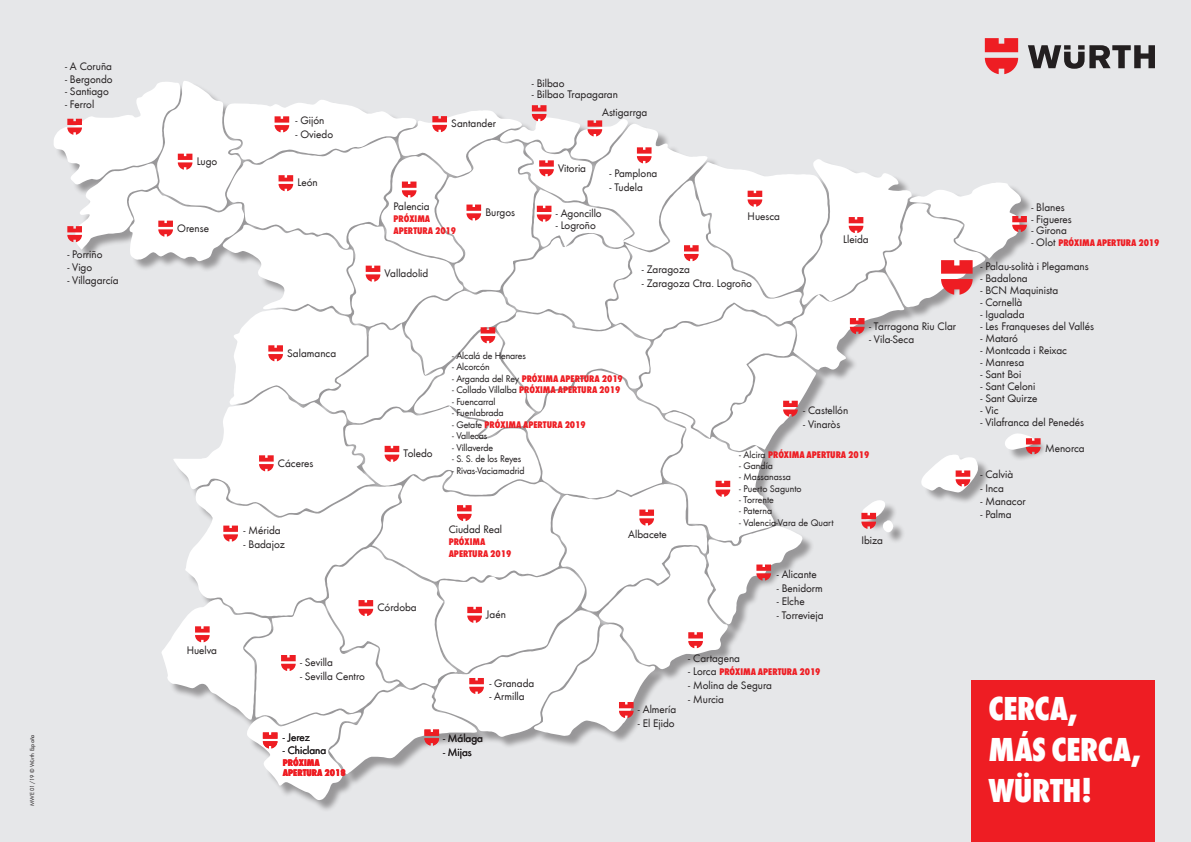
<style>
.page{position:relative;width:1191px;height:842px;background:#e6e7e9}
.page>*{position:absolute;margin:0;border:0;box-sizing:border-box;transform-origin:0 0}
.t1{font:800 condensed 34.3px "Wuerth";letter-spacing:-.01em;color:#fff}
.t2{font:11.3px "Wuerth";color:#231f20}
.t3{font:800 condensed 10px "Wuerth";color:#ee1d23}
.t4{font:10px "Wuerth";letter-spacing:-.01em;color:#231f20}
.t5{font:6px "Wuerth";color:#231f20}
.s1{font-weight:400;font-stretch:normal;color:#231f20}
.s2{font-weight:400;font-stretch:normal;font-size:11.3px;color:#231f20}
</style>
<div class="page">
<svg style="left:1028px;top:45px;width:127px;height:24px"></svg>
<svg style="left:984px;top:38px;width:34px;height:36px"></svg>
<div style="left:55px;top:83px;width:992px;height:729px;background:#231f20;opacity:.4"></div>
<img style="left:54px;top:81px;width:188px;height:131px">
<div style="left:971px;top:681px;width:184px;height:161px;background:#ee1d23"></div>
<svg style="left:861px;top:513px;width:15px;height:16px"></svg>
<svg style="left:783px;top:401px;width:14px;height:16px"></svg>
<svg style="left:756px;top:564px;width:15px;height:16px"></svg>
<svg style="left:1012px;top:216px;width:15px;height:16px"></svg>
<svg style="left:848px;top:217px;width:15px;height:16px"></svg>
<svg style="left:637px;top:147px;width:14px;height:16px"></svg>
<svg style="left:274px;top:116px;width:15px;height:16px"></svg>
<svg style="left:278px;top:175px;width:15px;height:16px"></svg>
<svg style="left:366px;top:266px;width:14px;height:16px"></svg>
<svg style="left:223px;top:526px;width:15px;height:16px"></svg>
<svg style="left:281px;top:655px;width:15px;height:16px"></svg>
<svg style="left:467px;top:607px;width:15px;height:16px"></svg>
<svg style="left:469px;top:678px;width:15px;height:16px"></svg>
<svg style="left:619px;top:702px;width:14px;height:16px"></svg>
<svg style="left:688px;top:632px;width:15px;height:16px"></svg>
<svg style="left:384px;top:446px;width:15px;height:16px"></svg>
<svg style="left:158px;top:221px;width:15px;height:16px"></svg>
<svg style="left:178px;top:154px;width:14px;height:16px"></svg>
<svg style="left:587px;top:120px;width:15px;height:16px"></svg>
<svg style="left:539px;top:160px;width:15px;height:16px"></svg>
<svg style="left:715px;top:481px;width:15px;height:16px"></svg>
<svg style="left:941px;top:260px;width:31px;height:35px"></svg>
<svg style="left:432px;top:116px;width:15px;height:16px"></svg>
<svg style="left:480px;top:327px;width:15px;height:16px"></svg>
<svg style="left:263px;top:732px;width:14px;height:16px"></svg>
<svg style="left:424px;top:729px;width:15px;height:16px"></svg>
<svg style="left:537px;top:206px;width:14px;height:16px"></svg>
<svg style="left:532px;top:105px;width:14px;height:16px"></svg>
<svg style="left:466px;top:205px;width:15px;height:16px"></svg>
<svg style="left:268px;top:345px;width:15px;height:16px"></svg>
<svg style="left:358px;top:600px;width:15px;height:16px"></svg>
<svg style="left:955px;top:470px;width:15px;height:16px"></svg>
<svg style="left:259px;top:455px;width:15px;height:16px"></svg>
<svg style="left:639px;top:510px;width:15px;height:16px"></svg>
<svg style="left:1026px;top:438px;width:14px;height:16px"></svg>
<svg style="left:684px;top:245px;width:14px;height:16px"></svg>
<svg style="left:850px;top:318px;width:14px;height:16px"></svg>
<svg style="left:747px;top:191px;width:15px;height:16px"></svg>
<svg style="left:195px;top:626px;width:15px;height:16px"></svg>
<svg style="left:402px;top:182px;width:14px;height:16px"></svg>
<svg style="left:457px;top:505px;width:14px;height:16px"></svg>
<svg style="left:67px;top:119px;width:15px;height:16px"></svg>
<svg style="left:67px;top:226px;width:15px;height:16px"></svg>
<p class="t2" style="left:65px;top:58px;width:49px">- A Coruña</p>
<p class="t2" style="left:65px;top:71px;width:49px">- Bergondo</p>
<p class="t2" style="left:65px;top:84px;width:45px">- Santiago</p>
<p class="t2" style="left:65px;top:97px;width:31px">- Ferrol</p>
<p class="t2" style="left:67px;top:247px;width:37px">- Porriño</p>
<p class="t2" style="left:67px;top:259px;width:26px">- Vigo</p>
<p class="t2" style="left:67px;top:272px;width:53px">- Villagarcía</p>
<p class="t5" style="left:28px;top:806px;width:73px;rotate:-90deg">MWE 01/19 © Würth España</p>
<p class="t2" style="left:197px;top:154px;width:22px">Lugo</p>
<p class="t2" style="left:177px;top:220px;width:33px">Orense</p>
<p class="t2" style="left:187px;top:643px;width:32px">Huelva</p>
<p class="t2" style="left:295px;top:113px;width:30px">- Gijón</p>
<p class="t2" style="left:295px;top:126px;width:39px">- Oviedo</p>
<p class="t2" style="left:297px;top:175px;width:22px">León</p>
<p class="t2" style="left:287px;top:345px;width:50px">Salamanca</p>
<p class="t2" style="left:278px;top:455px;width:37px">Cáceres</p>
<p class="t2" style="left:243px;top:523px;width:39px">- Mérida</p>
<p class="t2" style="left:243px;top:536px;width:43px">- Badajoz</p>
<p class="t2" style="left:300px;top:655px;width:35px">- Sevilla</p>
<p class="t2" style="left:300px;top:668px;width:66px">- Sevilla Centro</p>
<p class="t2" style="left:283px;top:729px;width:28px">- Jerez</p>
<p class="t2" style="left:283px;top:743px;width:45px">- Chiclana</p>
<p class="t3" style="left:283px;top:756px;width:38px">PRÓXIMA</p>
<p class="t3" style="left:283px;top:766px;width:64px">APERTURA 2019</p>
<p class="t3" style="left:340px;top:766px;width:7px">8</p>
<p class="t2" style="left:451px;top:116px;width:46px">Santander</p>
<p class="t2" style="left:393px;top:198px;width:38px">Palencia</p>
<p class="t3" style="left:393px;top:211px;width:38px">PRÓXIMA</p>
<p class="t3" style="left:393px;top:223px;width:64px">APERTURA 2019</p>
<p class="t2" style="left:384px;top:265px;width:45px">Valladolid</p>
<p class="t2" style="left:485px;top:204px;width:31px">Burgos</p>
<p class="t2" style="left:532px;top:76px;width:34px">- Bilbao</p>
<p class="t2" style="left:532px;top:87px;width:88px">- Bilbao Trapagaran</p>
<p class="t2" style="left:602px;top:105px;width:47px">Astigarrga</p>
<p class="t2" style="left:558px;top:160px;width:29px">Vitoria</p>
<p class="t2" style="left:609px;top:166px;width:49px">- Pamplona</p>
<p class="t2" style="left:609px;top:180px;width:35px">- Tudela</p>
<p class="t2" style="left:556px;top:206px;width:47px">- Agoncillo</p>
<p class="t2" style="left:556px;top:218px;width:42px">- Logroño</p>
<p class="t2" style="left:747px;top:209px;width:34px">Huesca</p>
<p class="t2" style="left:642px;top:261px;width:50px">- Zaragoza</p>
<p class="t2" style="left:642px;top:275px;width:112px">- Zaragoza Ctra. Logroño</p>
<p class="t2" style="left:843px;top:232px;width:27px">Lleida</p>
<p class="t2" style="left:869px;top:318px;width:88px">- Tarragona Riu Clar</p>
<p class="t2" style="left:869px;top:331px;width:47px">- Vila-Seca</p>
<p class="t2" style="left:403px;top:446px;width:31px">Toledo</p>
<p class="t4" style="left:452px;top:349px;width:75px">- Alcalá de Henares</p>
<p class="t4" style="left:452px;top:360px;width:39px">- Alcorcón</p>
<p class="t3" style="left:452px;top:371px;width:172px"><span class="s1">- Arganda del Rey</span> PRÓXIMA APERTURA 2019</p>
<p class="t3" style="left:452px;top:383px;width:170px"><span class="s1">- Collado Villalba</span> PRÓXIMA APERTURA 2019</p>
<p class="t4" style="left:452px;top:395px;width:45px">- Fuencarral</p>
<p class="t4" style="left:452px;top:406px;width:53px">- Fuenlabrada</p>
<p class="t3" style="left:452px;top:417px;width:135px"><span class="s1">- Getafe</span> PRÓXIMA APERTURA 2019</p>
<p class="t4" style="left:452px;top:429px;width:37px">- Vallecas</p>
<p class="t4" style="left:452px;top:441px;width:42px">- Villaverde</p>
<p class="t4" style="left:452px;top:452px;width:71px">- S. S. de los Reyes</p>
<p class="t4" style="left:452px;top:464px;width:74px">- Rivas-Vaciamadrid</p>
<p class="t2" style="left:377px;top:600px;width:41px">Córdoba</p>
<p class="t2" style="left:449px;top:522px;width:55px">Ciudad Real</p>
<p class="t3" style="left:449px;top:535px;width:38px">PRÓXIMA</p>
<p class="t3" style="left:449px;top:547px;width:64px">APERTURA 2019</p>
<p class="t2" style="left:486px;top:607px;width:21px">Jaén</p>
<p class="t2" style="left:628px;top:527px;width:40px">Albacete</p>
<p class="t2" style="left:803px;top:403px;width:47px">- Castellón</p>
<p class="t2" style="left:803px;top:416px;width:39px">- Vinaròs</p>
<p class="t3" style="left:739px;top:447px;width:132px"><span class="s1">- Alcira</span> PRÓXIMA APERTURA 2019</p>
<p class="t4" style="left:739px;top:458px;width:35px">- Gandía</p>
<p class="t4" style="left:739px;top:469px;width:53px">- Massanassa</p>
<p class="t4" style="left:739px;top:481px;width:64px">- Puerto Sagunto</p>
<p class="t4" style="left:739px;top:492px;width:36px">- Torrente</p>
<p class="t4" style="left:739px;top:503px;width:35px">- Paterna</p>
<p class="t4" style="left:739px;top:515px;width:96px">- Valencia-Vara de Quart</p>
<p class="t2" style="left:777px;top:566px;width:41px">- Alicante</p>
<p class="t2" style="left:777px;top:580px;width:48px">- Benidorm</p>
<p class="t2" style="left:777px;top:594px;width:29px">- Elche</p>
<p class="t2" style="left:777px;top:607px;width:48px">- Torrevieja</p>
<p class="t2" style="left:861px;top:532px;width:23px">Ibiza</p>
<p class="t2" style="left:489px;top:675px;width:46px">- Granada</p>
<p class="t2" style="left:489px;top:689px;width:37px">- Armilla</p>
<p class="t2" style="left:443px;top:731px;width:41px">- Málaga</p>
<p class="t2" style="left:443px;top:744px;width:30px">- Mijas</p>
<p class="t2" style="left:638px;top:702px;width:40px">- Almería</p>
<p class="t2" style="left:638px;top:715px;width:38px">- El Ejido</p>
<p class="t2" style="left:688px;top:650px;width:53px">- Cartagena</p>
<p class="t3" style="left:688px;top:665px;width:134px"><span class="s2">- Lorca</span> PRÓXIMA APERTURA 2019</p>
<p class="t2" style="left:688px;top:677px;width:85px">- Molina de Segura</p>
<p class="t2" style="left:688px;top:691px;width:37px">- Murcia</p>
<p class="t2" style="left:1031px;top:200px;width:35px">- Blanes</p>
<p class="t2" style="left:1031px;top:211px;width:42px">- Figueres</p>
<p class="t2" style="left:1031px;top:223px;width:37px">- Girona</p>
<p class="t3" style="left:1031px;top:235px;width:130px"><span class="s2">- Olot</span> PRÓXIMA APERTURA 2019</p>
<p class="t2" style="left:980px;top:258px;width:110px">- Palau-solità i Plegamans</p>
<p class="t2" style="left:980px;top:270px;width:49px">- Badalona</p>
<p class="t2" style="left:980px;top:282px;width:79px">- BCN Maquinista</p>
<p class="t2" style="left:980px;top:294px;width:43px">- Cornellà</p>
<p class="t2" style="left:980px;top:306px;width:46px">- Igualada</p>
<p class="t2" style="left:980px;top:318px;width:115px">- Les Franqueses del Vallés</p>
<p class="t2" style="left:980px;top:330px;width:39px">- Mataró</p>
<p class="t2" style="left:980px;top:342px;width:88px">- Montcada i Reixac</p>
<p class="t2" style="left:980px;top:354px;width:45px">- Manresa</p>
<p class="t2" style="left:980px;top:366px;width:42px">- Sant Boi</p>
<p class="t2" style="left:980px;top:378px;width:56px">- Sant Celoni</p>
<p class="t2" style="left:980px;top:390px;width:59px">- Sant Quirze</p>
<p class="t2" style="left:980px;top:402px;width:20px">- Vic</p>
<p class="t2" style="left:980px;top:414px;width:105px">- Vilafranca del Penedés</p>
<p class="t2" style="left:980px;top:467px;width:34px">- Calvià</p>
<p class="t2" style="left:980px;top:480px;width:25px">- Inca</p>
<p class="t2" style="left:980px;top:493px;width:47px">- Manacor</p>
<p class="t2" style="left:980px;top:506px;width:33px">- Palma</p>
<p class="t2" style="left:1045px;top:440px;width:41px">Menorca</p>
<p class="t1" style="left:988px;top:684px;width:91px">CERCA,</p>
<p class="t1" style="left:988px;top:725px;width:154px">MÁS CERCA,</p>
<p class="t1" style="left:988px;top:767px;width:105px">WÜRTH!</p>
</div>
